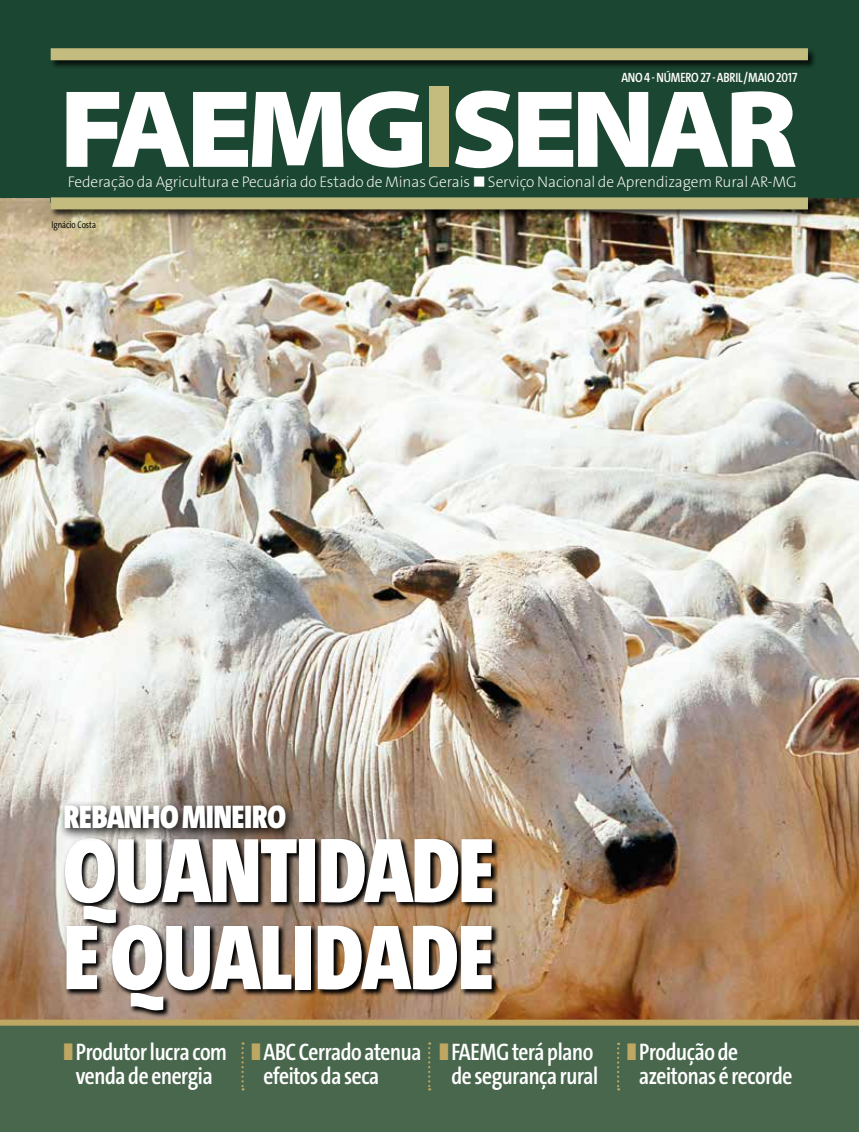
<style>
.page{position:relative;width:859px;height:1132px;background:#fff}
.page>*{position:absolute;margin:0;border:0;box-sizing:border-box;transform-origin:0 0}
.t1{font:900 semi-expanded 111px "Myriad Pro";letter-spacing:-.06em;color:#fff}
.t2{font:900 93.45px "The Sans Cd LF9";color:#fff}
.t3{font:900 93px "The Sans Cd LF9";letter-spacing:-.005em;color:#fff}
.t4{font:900 33px "The Sans Cd LF9";color:#fff}
.t5{font:600 24px/24px "The Sans Cd LF6";letter-spacing:-.015em;color:#fff;text-align:center}
.t6{font:200 15.45px "The Sans B2";letter-spacing:-.005em;color:#fff}
.t7{font:600 13.5px "The Sans Cd LF6";letter-spacing:-.015em;color:#fff}
.t8{font:300 9.75px "The Sans Cd LF4";color:#000}
.s1{font-weight:700;font-size:120px;color:#c4bc7f}
.s2{font-family:"Zapf Essentials LT Markers";font-weight:400}
.s3{color:#bda762}
</style>
<div class="page">
<img style="left:0;top:197px;width:859px;height:822px">
<svg style="left:63px;top:836px;width:437px;height:181px;background:#514439"></svg>
<div style="left:0;top:0;width:859px;height:197px;background:#1b4631"></div>
<div style="left:50px;top:48px;width:766px;height:21px;background:#000;opacity:.75"></div>
<div style="left:51px;top:48px;width:757px;height:12px;background:#c4bc7f"></div>
<div style="left:50px;top:197px;width:766px;height:21px;background:#000;opacity:.75"></div>
<div style="left:51px;top:197px;width:757px;height:12px;background:#c4bc7f"></div>
<div style="left:0;top:1021px;width:859px;height:110px;background:#48674d"></div>
<svg style="left:241px;top:1042px;width:3px;height:48px"></svg>
<svg style="left:428px;top:1042px;width:2px;height:48px"></svg>
<svg style="left:617px;top:1042px;width:2px;height:48px"></svg>
<svg style="left:58px;top:800px;width:239px;height:40px;background:#6d6660"></svg>
<div style="left:0;top:1019px;width:859px;height:6px;background:#bda762"></div>
<p class="t7" style="left:621px;top:70px;width:178px">Ano 4 - Número 27 - abril/maio 2017</p>
<h1 class="t1" style="left:59px;top:54px;width:740px">FAEMG<span class="s1">I</span>SENAR</h1>
<p class="t6" style="left:68px;top:174px;width:731px">Federação da Agricultura e Pecuária do Estado de Minas Gerais <span class="s2">7</span> Serviço Nacional de Aprendizagem Rural AR-MG</p>
<p class="t8" style="left:51px;top:220px;width:46px">Ignácio Costa</p>
<h3 class="t4" style="left:64px;top:799px;width:224px">REBANHO MINEIRO</h3>
<h3 class="t3" style="left:64px;top:820px;width:431px">QUANTIDADE</h3>
<h2 class="t2" style="left:64px;top:907px;width:431px">E QUALIDADE</h2>
<p class="t5" style="left:64px;top:1041px;width:165px"><span class="s3">■</span> Produtor lucra com venda de energia</p>
<p class="t5" style="left:264px;top:1041px;width:159px;text-align:left;text-indent:-12px"><span class="s3">■</span> ABC Cerrado atenua efeitos da seca</p>
<p class="t5" style="left:439px;top:1041px;width:160px"><span class="s3">■</span> FAEMG terá plano de segurança rural</p>
<p class="t5" style="left:639px;top:1041px;width:155px;text-align:left;text-indent:-12px"><span class="s3">■</span> Produção de azeitonas é recorde</p>
</div>
